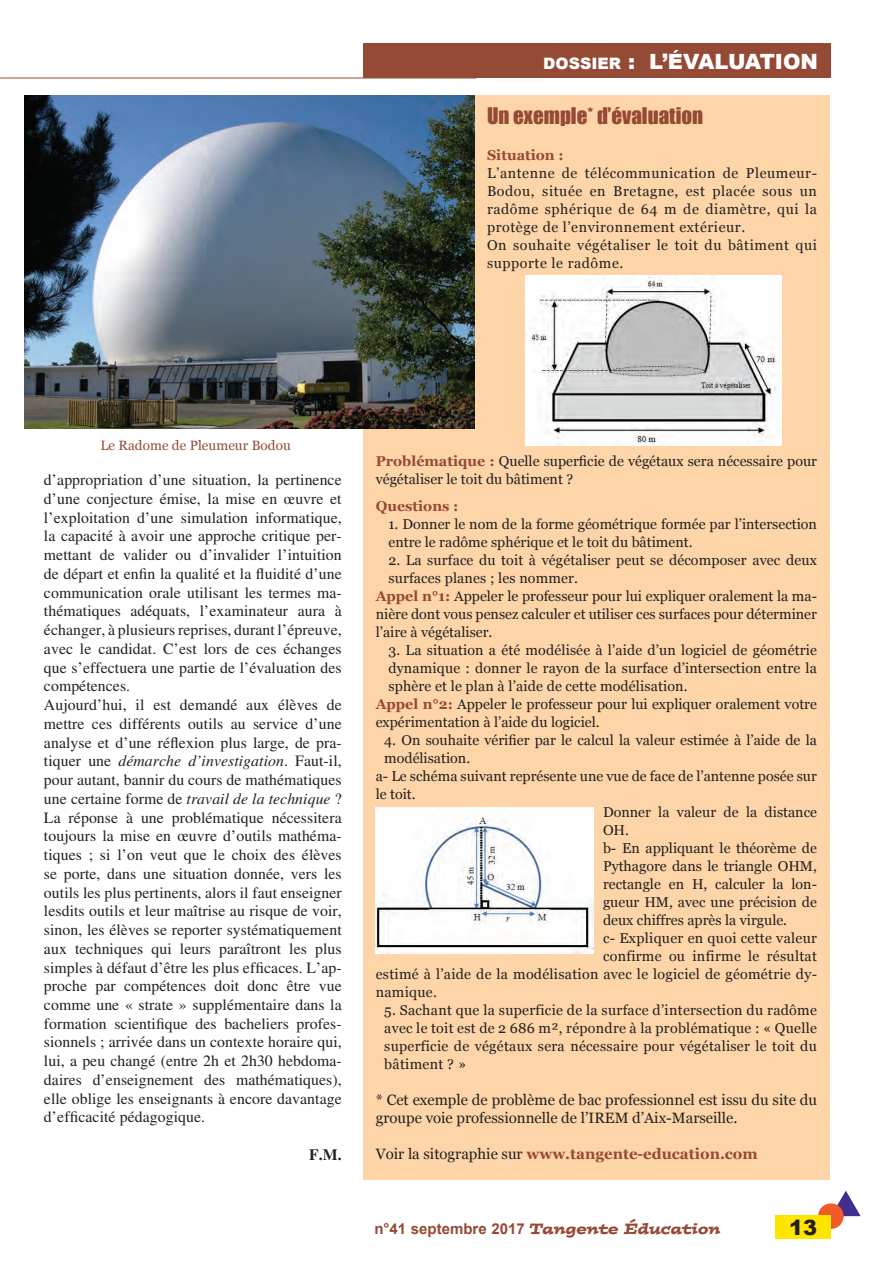
<style>
.page{position:relative;width:895px;height:1266px;background:#fff}
.page>*{position:absolute;margin:0;border:0;box-sizing:border-box;transform-origin:0 0}
.t1{font:21px "Impact";color:#954a35}
.t2{font:900 21px "Arial";letter-spacing:-.025em;color:#fff}
.t3{font:900 21px "Arial";color:#231f20}
.t4{font:15.75px/18.8px "Times";letter-spacing:.005em;color:#231f20}
.t5{font:700 15.75px "Times";color:#231f20}
.t6{font:15px/18px "Georgia";color:#231f20}
.t7{font:700 15px "Georgia";color:#954a35}
.t8{font:700 15px "Arial";color:#954a35}
.t9{font:14.25px/18px "Georgia";color:#231f20}
.t10{font:14.25px/18px "Georgia";letter-spacing:.04em;color:#231f20}
.t11{font:14.25px "Georgia";letter-spacing:.02em;color:#231f20}
.t12{font:700 14.25px "Georgia";color:#954a35}
.t13{font:13.5px "Georgia";letter-spacing:.005em;color:#954a35}
.s1{font-size:15.75px}
.s2{font-style:inherit}
.s3{font-style:italic}
.s4{font-weight:700;color:#954a35}
.s5{font-weight:400;color:#231f20}
.s6{font-family:"Postino";font-weight:400;font-style:italic}
</style>
<div class="page">
<div style="left:363px;top:44px;width:468px;height:34px;background:#954a35"></div>
<hr style="left:1px;top:78px;width:475px;height:1px;background:#954a35">
<div style="left:363px;top:95px;width:467px;height:1084px;background:#fdd5a8"></div>
<img style="left:526px;top:276px;width:256px;height:170px">
<img style="left:375px;top:808px;width:218px;height:146px">
<img style="left:24px;top:95px;width:450px;height:334px">
<svg style="left:834px;top:1190px;width:26px;height:26px"></svg>
<div style="left:818px;top:1203px;width:25px;height:26px;background:#f15b2a;border-radius:50%"></div>
<div style="left:775px;top:1216px;width:56px;height:23px;background:#ffe601"></div>
<h1 class="t2" style="left:543px;top:46px;width:206px"><span class="s1">DOSSIER</span> <span class="s2">:</span> L’ÉVALUATION</h1>
<h1 class="t1" style="left:487px;top:100px;width:218px">Un exemple* d’évaluation</h1>
<p class="t12" style="left:487px;top:146px;width:78px">Situation :</p>
<p class="t10" style="left:487px;top:165px;width:331px">L’antenne de télécommunication de Pleumeur-Bodou, située en Bretagne, est placée sous un radôme sphérique de 64 m de diamètre, qui la protège de l’environnement extérieur.<br>On souhaite végétaliser le toit du bâtiment qui supporte le radôme.</p>
<p class="t13" style="left:100px;top:437px;width:192px">Le Radome de Pleumeur Bodou</p>
<p class="t4" style="left:44px;top:470px;width:299px">d’appropriation d’une situation, la pertinence d’une conjecture émise, la mise en œuvre et l’exploitation d’une simulation informatique, la capacité à avoir une approche critique per&shy;mettant de valider ou d’invalider l’intuition de départ et enfin la qualité et la fluidité d’une communication orale utilisant les termes ma&shy;thématiques adéquats, l’examinateur aura à échanger, à plusieurs reprises, durant l’épreuve, avec le candidat. C’est lors de ces échanges que s’effectuera une partie de l’évaluation des compétences.<br>Aujourd’hui, il est demandé aux élèves de mettre ces différents outils au service d’une analyse et d’une réflexion plus large, de pra&shy;tiquer une <span class="s3">démarche d’investigation</span>. Faut-il, pour autant, bannir du cours de mathématiques une certaine forme de <span class="s3">travail de la technique</span> ?<br>La réponse à une problématique nécessitera toujours la mise en œuvre d’outils mathéma&shy;tiques ; si l’on veut que le choix des élèves se porte, dans une situation donnée, vers les outils les plus pertinents, alors il faut enseigner lesdits outils et leur maîtrise au risque de voir, sinon, les élèves se reporter systématiquement aux techniques qui leurs paraîtront les plus simples à défaut d’être les plus efficaces. L’ap&shy;proche par compétences doit donc être vue comme une « strate » supplémentaire dans la formation scientifique des bacheliers profes&shy;sionnels ; arrivée dans un contexte horaire qui, lui, a peu changé (entre 2h et 2h30 hebdoma&shy;daires d’enseignement des mathématiques), elle oblige les enseignants à encore davantage d’efficacité pédagogique.</p>
<p class="t5" style="left:309px;top:1145px;width:34px">F.M.</p>
<p class="t9" style="left:376px;top:453px;width:443px"><span class="s4">Problématique :</span> Quelle superficie de végétaux sera nécessaire pour végétaliser le toit du bâtiment ?</p>
<p class="t12" style="left:376px;top:497px;width:84px">Questions :</p>
<p class="t9" style="left:388px;top:515px;width:430px">1. Donner le nom de la forme géométrique formée par l’intersection entre le radôme sphérique et le toit du bâtiment.</p>
<p class="t9" style="left:388px;top:551px;width:430px">2. La surface du toit à végétaliser peut se décomposer avec deux</p>
<p class="t9" style="left:388px;top:569px;width:191px">surfaces planes ; les nommer.</p>
<p class="t9" style="left:376px;top:587px;width:443px"><span class="s4">Appel n°1:</span> Appeler le professeur pour lui expliquer oralement la ma-</p>
<p class="t9" style="left:376px;top:605px;width:443px">nière dont vous pensez calculer et utiliser ces surfaces pour déterminer</p>
<p class="t9" style="left:376px;top:623px;width:118px">l’aire à végétaliser.</p>
<p class="t9" style="left:388px;top:641px;width:430px">3. La situation a été modélisée à l’aide d’un logiciel de géométrie</p>
<p class="t9" style="left:388px;top:659px;width:430px">dynamique : donner le rayon de la surface d’intersection entre la</p>
<p class="t9" style="left:388px;top:677px;width:301px">sphère et le plan à l’aide de cette modélisation.</p>
<p class="t9" style="left:376px;top:695px;width:443px"><span class="s4">Appel n°2:</span> Appeler le professeur pour lui expliquer oralement votre</p>
<p class="t9" style="left:376px;top:713px;width:225px">expérimentation à l’aide du logiciel.</p>
<p class="t9" style="left:384px;top:731px;width:434px">4. On souhaite vérifier par le calcul la valeur estimée à l’aide de la</p>
<p class="t9" style="left:384px;top:749px;width:87px">modélisation.</p>
<p class="t9" style="left:376px;top:767px;width:443px">a- Le schéma suivant représente une vue de face de l’antenne posée sur</p>
<p class="t9" style="left:376px;top:785px;width:41px">le toit.</p>
<p class="t9" style="left:603px;top:803px;width:215px">Donner la valeur de la distance</p>
<p class="t9" style="left:603px;top:821px;width:28px">OH.</p>
<p class="t9" style="left:603px;top:839px;width:215px">b- En appliquant le théorème de</p>
<p class="t9" style="left:603px;top:857px;width:215px">Pythagore dans le triangle OHM,</p>
<p class="t9" style="left:603px;top:875px;width:215px">rectangle en H, calculer la lon-</p>
<p class="t9" style="left:603px;top:893px;width:215px">gueur HM, avec une précision de</p>
<p class="t9" style="left:603px;top:911px;width:186px">deux chiffres après la virgule.</p>
<p class="t11" style="left:603px;top:929px;width:215px">c- Expliquer en quoi cette valeur</p>
<p class="t11" style="left:603px;top:947px;width:215px">confirme ou infirme le résultat</p>
<p class="t11" style="left:376px;top:965px;width:443px">estimé à l’aide de la modélisation avec le logiciel de géométrie dy-</p>
<p class="t11" style="left:376px;top:983px;width:63px">namique.</p>
<p class="t9" style="left:384px;top:1001px;width:434px;text-align:justify">5. Sachant que la superficie de la surface d’intersection du radôme avec le toit est de 2 686 m², répondre à la problématique : « Quelle superficie de végétaux sera nécessaire pour végétaliser le toit du bâtiment ? »</p>
<p class="t6" style="left:376px;top:1091px;width:443px">* Cet exemple de problème de bac professionnel est issu du site du groupe voie professionnelle de l’IREM d’Aix-Marseille.</p>
<p class="t7" style="left:376px;top:1144px;width:383px"><span class="s5">Voir la sitographie sur</span> www.tangente-education.com</p>
<p class="t8" style="left:374px;top:1219px;width:347px">n°41 septembre 2017 <span class="s6">Tangente éducation</span></p>
<h1 class="t3" style="left:789px;top:1212px;width:30px">13</h1>
</div>
